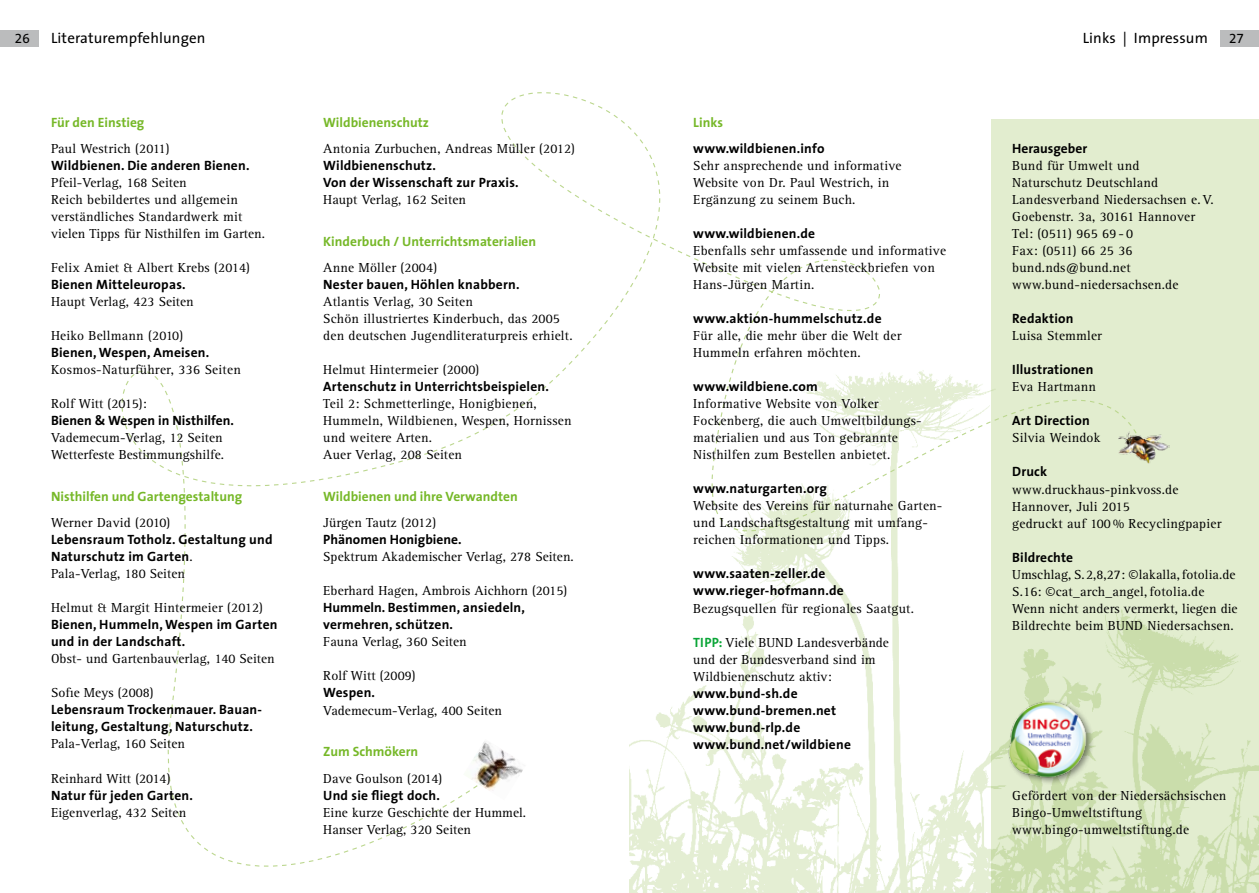
<style>
.page{position:relative;width:1259px;height:893px;background:#fff}
.page>*{position:absolute;margin:0;border:0;box-sizing:border-box;transform-origin:0 0}
.t1{font:15px "The Sans";letter-spacing:.01em;color:#000}
.t2{font:13.5px/17px "Rotis Serif";letter-spacing:.015em;color:#000}
.t3{font:700 13.5px/17px "The Sans";letter-spacing:.015em;color:#000}
.t4{font:700 13.5px "The Sans";color:#76b828}
.t5{font:13.5px "The Sans Expert";color:#000}
.s1{font-family:"Rotis Serif";font-weight:400}
.s2{font-family:"The Sans";font-weight:700;color:#0aa537}
.s3{font-family:"The Sans";font-weight:300}
</style>
<div class="page">
<div style="left:991px;top:119px;width:268px;height:774px;background:#e2edcf"></div>
<img style="left:629px;top:620px;width:630px;height:273px">
<svg style="left:167px;top:731px;width:296px;height:136px"></svg>
<svg style="left:169px;top:282px;width:971px;height:487px"></svg>
<img style="left:463px;top:739px;width:63px;height:55px">
<img style="left:1118px;top:427px;width:52px;height:38px">
<div style="left:1006px;top:699px;width:89px;height:87px;background:#000;opacity:.45"></div>
<img style="left:1006px;top:698px;width:84px;height:82px">
<div style="left:0;top:30px;width:38px;height:16px;background:#bbbcbd"></div>
<div style="left:1220px;top:30px;width:39px;height:16px;background:#bbbcbd"></div>
<p class="t5" style="left:15px;top:27px;width:16px">26</p>
<p class="t1" style="left:51px;top:26px;width:156px">Literaturempfehlungen</p>
<p class="t1" style="left:1082px;top:26px;width:127px">Links | Impressum</p>
<p class="t5" style="left:1229px;top:27px;width:16px">27</p>
<p class="t4" style="left:51px;top:111px;width:95px">Für den Einstieg</p>
<p class="t2" style="left:51px;top:141px;width:120px">Paul Westrich (2011)</p>
<p class="t3" style="left:51px;top:157px;width:200px">Wildbienen. Die anderen Bienen.</p>
<p class="t2" style="left:51px;top:175px;width:215px">Pfeil-Verlag, 168 Seiten<br>Reich bebildertes und allgemein verständliches Standardwerk mit vielen Tipps für Nisthilfen im Garten.</p>
<p class="t2" style="left:51px;top:260px;width:200px">Felix Amiet &amp; Albert Krebs (2014)</p>
<p class="t3" style="left:51px;top:276px;width:136px">Bienen Mitteleuropas.</p>
<p class="t2" style="left:51px;top:294px;width:144px">Haupt Verlag, 423 Seiten</p>
<p class="t2" style="left:51px;top:328px;width:134px">Heiko Bellmann (2010)</p>
<p class="t3" style="left:51px;top:344px;width:160px">Bienen, Wespen, Ameisen.</p>
<p class="t2" style="left:51px;top:362px;width:191px">Kosmos-Naturführer, 336 Seiten</p>
<p class="t2" style="left:51px;top:396px;width:97px">Rolf Witt (2015):</p>
<p class="t3" style="left:51px;top:412px;width:184px">Bienen &amp; Wespen in Nisthilfen.</p>
<p class="t2" style="left:51px;top:430px;width:175px">Vademecum-Verlag, 12 Seiten<br>Wetterfeste Bestimmungshilfe.</p>
<p class="t4" style="left:51px;top:485px;width:193px">Nisthilfen und Gartengestaltung</p>
<p class="t2" style="left:51px;top:515px;width:121px">Werner David (2010)</p>
<p class="t3" style="left:51px;top:531px;width:223px">Lebensraum Totholz. Gestaltung und<br>Naturschutz im Garten<span class="s1">.</span></p>
<p class="t2" style="left:51px;top:566px;width:135px">Pala-Verlag, 180 Seiten</p>
<p class="t2" style="left:51px;top:600px;width:213px">Helmut &amp; Margit Hintermeier (2012)</p>
<p class="t3" style="left:51px;top:616px;width:228px">Bienen, Hummeln, Wespen im Garten und in der Landschaft.</p>
<p class="t2" style="left:51px;top:651px;width:225px">Obst- und Gartenbauverlag, 140 Seiten</p>
<p class="t2" style="left:51px;top:685px;width:104px">Sofie Meys (2008)</p>
<p class="t3" style="left:51px;top:701px;width:212px">Lebensraum Trockenmauer. Bauan&shy;leitung, Gestaltung, Naturschutz.</p>
<p class="t2" style="left:51px;top:736px;width:135px">Pala-Verlag, 160 Seiten</p>
<p class="t2" style="left:51px;top:770px;width:121px">Reinhard Witt (2014)</p>
<p class="t3" style="left:51px;top:786px;width:143px">Natur für jeden Garten.</p>
<p class="t2" style="left:51px;top:804px;width:137px">Eigenverlag, 432 Seiten</p>
<p class="t4" style="left:323px;top:111px;width:107px">Wildbienenschutz</p>
<p class="t2" style="left:323px;top:141px;width:253px">Antonia Zurbuchen, Andreas Müller (2012)</p>
<p class="t3" style="left:323px;top:157px;width:197px">Wildbienenschutz.<br>Von der Wissenschaft zur Praxis.</p>
<p class="t2" style="left:323px;top:192px;width:144px">Haupt Verlag, 162 Seiten</p>
<p class="t4" style="left:323px;top:230px;width:214px">Kinderbuch / Unterrichtsmaterialien</p>
<p class="t2" style="left:323px;top:260px;width:115px">Anne Möller (2004)</p>
<p class="t3" style="left:323px;top:276px;width:198px">Nester bauen, Höhlen knabbern.</p>
<p class="t2" style="left:323px;top:294px;width:251px">Atlantis Verlag, 30 Seiten<br>Schön illustriertes Kinderbuch, das 2005 den deutschen Jugendliteraturpreis erhielt.</p>
<p class="t2" style="left:323px;top:362px;width:158px">Helmut Hintermeier (2000)</p>
<p class="t3" style="left:323px;top:378px;width:227px">Artenschutz in Unterrichtsbeispielen.</p>
<p class="t2" style="left:323px;top:396px;width:250px">Teil 2: Schmetterlinge, Honigbienen,<br>Hummeln, Wildbienen, Wespen, Hornissen und weitere Arten.<br>Auer Verlag, 208 Seiten</p>
<p class="t4" style="left:323px;top:485px;width:196px">Wildbienen und ihre Verwandten</p>
<p class="t2" style="left:323px;top:515px;width:114px">Jürgen Tautz (2012)</p>
<p class="t3" style="left:323px;top:531px;width:140px">Phänomen Honigbiene.</p>
<p class="t2" style="left:323px;top:549px;width:252px">Spektrum Akademischer Verlag, 278 Seiten.</p>
<p class="t2" style="left:323px;top:583px;width:245px">Eberhard Hagen, Ambrois Aichhorn (2015)</p>
<p class="t3" style="left:323px;top:599px;width:203px">Hummeln. Bestimmen, ansiedeln, vermehren, schützen.</p>
<p class="t2" style="left:323px;top:634px;width:145px">Fauna Verlag, 360 Seiten</p>
<p class="t2" style="left:323px;top:668px;width:94px">Rolf Witt (2009)</p>
<p class="t3" style="left:323px;top:684px;width:53px">Wespen.</p>
<p class="t2" style="left:323px;top:702px;width:180px">Vademecum-Verlag, 400 Seiten</p>
<p class="t4" style="left:323px;top:740px;width:97px">Zum Schmökern</p>
<p class="t2" style="left:323px;top:770px;width:121px">Dave Goulson (2014)</p>
<p class="t3" style="left:323px;top:786px;width:118px">Und sie fliegt doch.</p>
<p class="t2" style="left:323px;top:804px;width:204px">Eine kurze Geschichte der Hummel.<br>Hanser Verlag, 320 Seiten</p>
<p class="t4" style="left:693px;top:111px;width:31px">Links</p>
<p class="t3" style="left:693px;top:140px;width:133px">www.wildbienen.info</p>
<p class="t2" style="left:693px;top:158px;width:210px">Sehr ansprechende und informative<br>Website von Dr. Paul Westrich, in<br>Ergänzung zu seinem Buch.</p>
<p class="t3" style="left:693px;top:225px;width:123px">www.wildbienen.de</p>
<p class="t2" style="left:693px;top:243px;width:254px">Ebenfalls sehr umfassende und informative<br>Website mit vielen Artensteckbriefen von<br>Hans-Jürgen Martin.</p>
<p class="t3" style="left:693px;top:310px;width:190px">www.aktion-hummelschutz.de</p>
<p class="t2" style="left:693px;top:328px;width:210px">Für alle, die mehr über die Welt der<br>Hummeln erfahren möchten.</p>
<p class="t3" style="left:693px;top:378px;width:126px">www.wildbiene.com</p>
<p class="t2" style="left:693px;top:396px;width:230px">Informative Website von Volker Fockenberg, die auch Umweltbildungs&shy;materialien und aus Ton gebrannte Nisthilfen zum Bestellen anbietet.</p>
<p class="t3" style="left:693px;top:480px;width:135px">www.naturgarten.org</p>
<p class="t2" style="left:693px;top:498px;width:251px">Website des Vereins für naturnahe Garten&shy;und Landschaftsgestaltung mit umfang&shy;reichen Informationen und Tipps.</p>
<p class="t3" style="left:693px;top:565px;width:152px">www.saaten-zeller.de www.rieger-hofmann.de</p>
<p class="t2" style="left:693px;top:600px;width:222px">Bezugsquellen für regionales Saatgut.</p>
<p class="t2" style="left:693px;top:634px;width:197px"><span class="s2">TIPP:</span> Viele BUND Landesverbände und der Bundesverband sind im<br>Wildbienenschutz aktiv:</p>
<p class="t3" style="left:693px;top:684px;width:159px">www.bund-sh.de www.bund-bremen.net www.bund-rlp.de www.bund.net/wildbiene</p>
<p class="t3" style="left:1012px;top:140px;width:76px">Herausgeber</p>
<p class="t2" style="left:1012px;top:158px;width:203px">Bund für Umwelt und<br>Naturschutz Deutschland<br>Landesverband Niedersachsen e.V.<br>Goebenstr. 3a, 30161 Hannover<br>Tel: (0511) 965 69 - 0<br>Fax: (0511) 66 25 36 bund.nds@bund.net www.bund-niedersachsen.de</p>
<p class="t3" style="left:1012px;top:310px;width:63px">Redaktion</p>
<p class="t2" style="left:1012px;top:328px;width:91px">Luisa Stemmler</p>
<p class="t3" style="left:1012px;top:361px;width:83px">Illustrationen</p>
<p class="t2" style="left:1012px;top:379px;width:85px">Eva Hartmann</p>
<p class="t3" style="left:1012px;top:412px;width:79px">Art Direction</p>
<p class="t2" style="left:1012px;top:430px;width:90px">Silvia Weindok</p>
<p class="t3" style="left:1012px;top:463px;width:36px">Druck</p>
<p class="t2" style="left:1012px;top:481px;width:211px">www.druckhaus-pinkvoss.de<br>Hannover, Juli 2015<br>gedruckt auf 100 % Recyclingpapier</p>
<p class="t3" style="left:1012px;top:548px;width:62px">Bildrechte</p>
<p class="t2" style="left:1012px;top:566px;width:227px">Umschlag, S.2,8,27: <span class="s3">©</span>lakalla,fotolia.de S.16: <span class="s3">©</span>cat_arch_angel,fotolia.de Wenn nicht anders vermerkt, liegen die Bildrechte beim BUND Niedersachsen.</p>
<p class="t2" style="left:1012px;top:787px;width:216px">Gefördert von der Niedersächsischen<br>Bingo-Umweltstiftung www.bingo-umweltstiftung.de</p>
</div>
